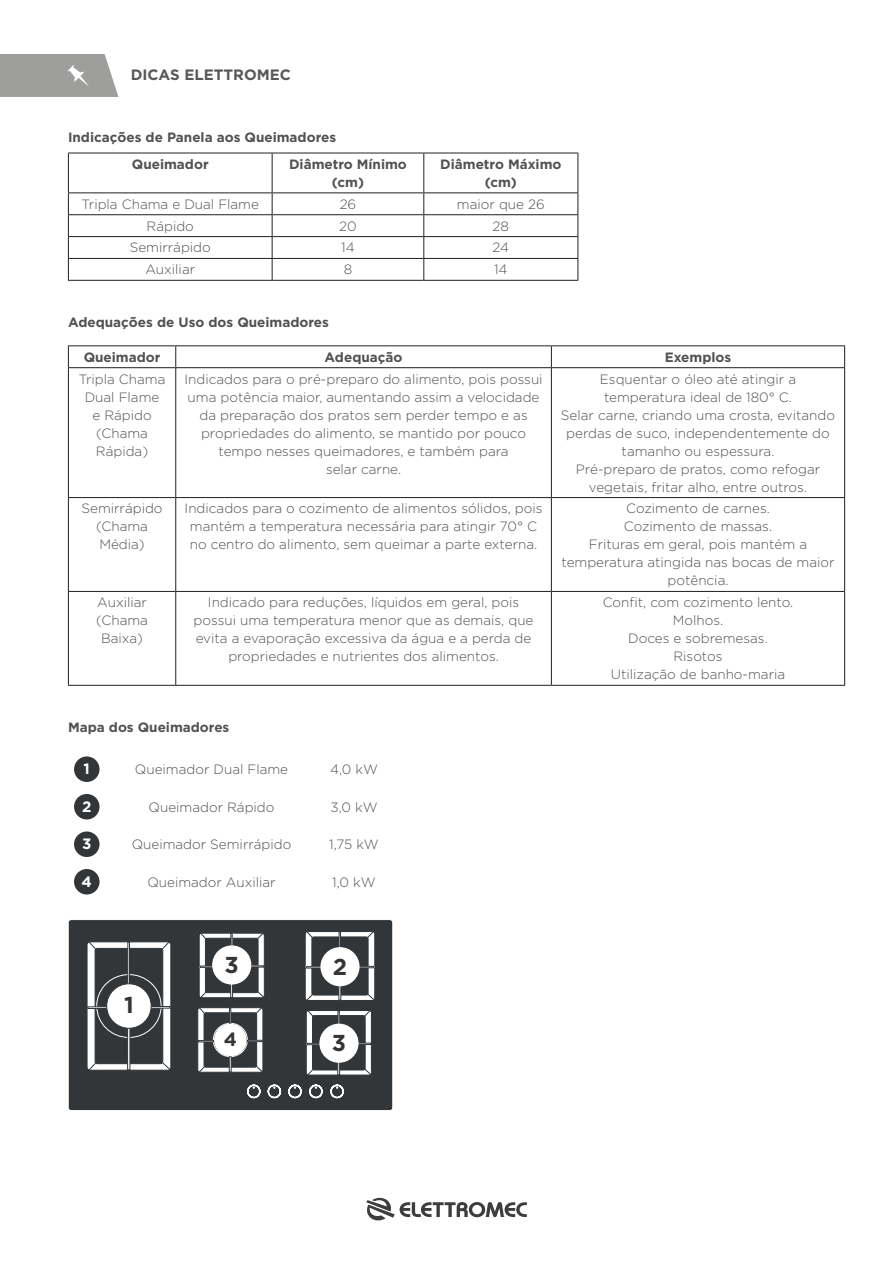
<style>
.page{position:relative;width:893px;height:1263px;background:#fff}
.page>*{position:absolute;margin:0;border:0;box-sizing:border-box;transform-origin:0 0}
.t1{font:700 22.95px "Gotham";color:#333638}
.t2{font:700 19.2px "Gotham";color:#333638}
.t3{font:700 15px "Gotham";color:#575757}
.t4{font:700 15px "Gotham";color:#fff}
.texto_tabela{font:300 13.5px/18px "Gotham";color:#4f5153;text-align:center}
.titulo_paragrafo{font:700 13.5px "Gotham";color:#4f5153}
.texto_tabela-2{font:700 13.5px/18px "Gotham";color:#4f5153;text-align:center}
</style>
<div class="page">
<svg style="left:366px;top:1197px;width:161px;height:24px"></svg>
<svg style="left:0;top:54px;width:118px;height:43px;background:#a5a5a3"></svg>
<hr style="left:68px;top:153px;width:204px;height:1px;background:#231f20">
<hr style="left:68px;top:153px;width:1px;height:39px;background:#231f20">
<hr style="left:272px;top:153px;width:152px;height:1px;background:#231f20">
<hr style="left:272px;top:153px;width:1px;height:39px;background:#231f20">
<hr style="left:424px;top:153px;width:154px;height:1px;background:#231f20">
<hr style="left:423px;top:153px;width:1px;height:39px;background:#231f20">
<hr style="left:578px;top:153px;width:1px;height:39px;background:#231f20">
<hr style="left:68px;top:192px;width:204px;height:1px;background:#231f20">
<hr style="left:272px;top:192px;width:152px;height:1px;background:#231f20">
<hr style="left:424px;top:192px;width:154px;height:1px;background:#231f20">
<hr style="left:68px;top:214px;width:204px;height:1px;background:#231f20">
<hr style="left:272px;top:214px;width:152px;height:1px;background:#231f20">
<hr style="left:424px;top:214px;width:154px;height:1px;background:#231f20">
<hr style="left:68px;top:236px;width:204px;height:1px;background:#231f20">
<hr style="left:272px;top:236px;width:152px;height:1px;background:#231f20">
<hr style="left:424px;top:236px;width:154px;height:1px;background:#231f20">
<hr style="left:68px;top:258px;width:204px;height:1px;background:#231f20">
<svg style="left:68px;top:193px;width:1px;height:87px"></svg>
<hr style="left:272px;top:258px;width:152px;height:1px;background:#231f20">
<svg style="left:272px;top:193px;width:1px;height:87px"></svg>
<hr style="left:424px;top:258px;width:154px;height:1px;background:#231f20">
<svg style="left:423px;top:193px;width:1px;height:87px"></svg>
<svg style="left:578px;top:193px;width:1px;height:87px"></svg>
<hr style="left:68px;top:280px;width:204px;height:1px;background:#231f20">
<hr style="left:272px;top:280px;width:152px;height:1px;background:#231f20">
<hr style="left:424px;top:280px;width:154px;height:1px;background:#231f20">
<hr style="left:68px;top:345px;width:108px;height:1px;background:#231f20">
<svg style="left:68px;top:346px;width:1px;height:21px"></svg>
<hr style="left:176px;top:345px;width:375px;height:1px;background:#231f20">
<svg style="left:175px;top:346px;width:1px;height:21px"></svg>
<hr style="left:551px;top:345px;width:294px;height:1px;background:#231f20">
<svg style="left:551px;top:346px;width:1px;height:21px"></svg>
<svg style="left:844px;top:346px;width:1px;height:21px"></svg>
<hr style="left:68px;top:367px;width:108px;height:1px;background:#231f20">
<hr style="left:68px;top:368px;width:1px;height:129px;background:#231f20">
<hr style="left:176px;top:367px;width:375px;height:1px;background:#231f20">
<hr style="left:175px;top:368px;width:1px;height:129px;background:#231f20">
<hr style="left:551px;top:367px;width:294px;height:1px;background:#231f20">
<hr style="left:551px;top:368px;width:1px;height:129px;background:#231f20">
<hr style="left:844px;top:368px;width:1px;height:129px;background:#231f20">
<hr style="left:68px;top:497px;width:108px;height:1px;background:#231f20">
<hr style="left:68px;top:498px;width:1px;height:93px;background:#231f20">
<hr style="left:176px;top:497px;width:375px;height:1px;background:#231f20">
<hr style="left:175px;top:498px;width:1px;height:93px;background:#231f20">
<hr style="left:551px;top:497px;width:294px;height:1px;background:#231f20">
<hr style="left:551px;top:498px;width:1px;height:93px;background:#231f20">
<hr style="left:844px;top:498px;width:1px;height:93px;background:#231f20">
<hr style="left:68px;top:591px;width:108px;height:1px;background:#231f20">
<hr style="left:68px;top:592px;width:1px;height:93px;background:#231f20">
<hr style="left:176px;top:591px;width:375px;height:1px;background:#231f20">
<hr style="left:175px;top:592px;width:1px;height:93px;background:#231f20">
<hr style="left:551px;top:591px;width:294px;height:1px;background:#231f20">
<hr style="left:551px;top:592px;width:1px;height:93px;background:#231f20">
<hr style="left:844px;top:592px;width:1px;height:93px;background:#231f20">
<hr style="left:68px;top:685px;width:108px;height:1px;background:#231f20">
<hr style="left:176px;top:685px;width:375px;height:1px;background:#231f20">
<hr style="left:551px;top:685px;width:294px;height:1px;background:#231f20">
<div style="left:74px;top:756px;width:26px;height:26px;background:#333638;border-radius:50%"></div>
<div style="left:74px;top:794px;width:26px;height:25px;background:#333638;border-radius:50%"></div>
<div style="left:74px;top:831px;width:26px;height:26px;background:#333638;border-radius:50%"></div>
<div style="left:74px;top:869px;width:26px;height:25px;background:#333638;border-radius:50%"></div>
<div style="left:68px;top:919px;width:325px;height:191px;background:#333638;border-radius:3px"></div>
<div style="left:68px;top:919px;width:325px;height:192px;border:1px solid #fff;border-radius:3px"></div>
<svg style="left:197px;top:1007px;width:66px;height:66px"></svg>
<svg style="left:87px;top:942px;width:84px;height:128px"></svg>
<svg style="left:306px;top:1011px;width:65px;height:64px"></svg>
<svg style="left:199px;top:933px;width:66px;height:65px"></svg>
<svg style="left:305px;top:932px;width:70px;height:69px"></svg>
<svg style="left:247px;top:1085px;width:97px;height:13px"></svg>
<div style="left:109px;top:986px;width:39px;height:39px;background:#fff;border-radius:50%"></div>
<div style="left:320px;top:947px;width:40px;height:39px;background:#fff;border-radius:50%"></div>
<div style="left:212px;top:945px;width:39px;height:39px;background:#fff;border-radius:50%"></div>
<div style="left:319px;top:1024px;width:40px;height:39px;background:#fff;border-radius:50%"></div>
<div style="left:214px;top:1024px;width:33px;height:32px;background:#fff;border-radius:50%"></div>
<p class="t3" style="left:131px;top:66px;width:162px">DICAS ELETTROMEC</p>
<p class="titulo_paragrafo" style="left:68px;top:130px;width:270px">Indicações de Panela aos Queimadores</p>
<p class="texto_tabela-2" style="left:132px;top:155px;width:78px">Queimador</p>
<p class="texto_tabela-2" style="left:289px;top:155px;width:119px">Diâmetro Mínimo (cm)</p>
<p class="texto_tabela-2" style="left:440px;top:155px;width:123px">Diâmetro Máximo (cm)</p>
<p class="texto_tabela" style="left:82px;top:195px;width:179px">Tripla Chama e Dual Flame</p>
<p class="texto_tabela" style="left:340px;top:195px;width:18px">26</p>
<p class="texto_tabela" style="left:457px;top:195px;width:89px">maior que 26</p>
<p class="texto_tabela" style="left:147px;top:217px;width:49px">Rápido</p>
<p class="texto_tabela" style="left:339px;top:217px;width:19px">20</p>
<p class="texto_tabela" style="left:493px;top:217px;width:18px">28</p>
<p class="texto_tabela" style="left:130px;top:238px;width:83px">Semirrápido</p>
<p class="texto_tabela" style="left:341px;top:238px;width:15px">14</p>
<p class="texto_tabela" style="left:493px;top:238px;width:18px">24</p>
<p class="texto_tabela" style="left:145px;top:260px;width:51px">Auxiliar</p>
<p class="texto_tabela" style="left:344px;top:260px;width:10px">8</p>
<p class="texto_tabela" style="left:494px;top:260px;width:15px">14</p>
<p class="titulo_paragrafo" style="left:68px;top:314px;width:262px">Adequações de Uso dos Queimadores</p>
<p class="texto_tabela-2" style="left:84px;top:348px;width:78px">Queimador</p>
<p class="texto_tabela-2" style="left:325px;top:348px;width:79px">Adequação</p>
<p class="texto_tabela-2" style="left:665px;top:348px;width:68px">Exemplos</p>
<p class="texto_tabela" style="left:79px;top:370px;width:88px">Tripla Chama<br>Dual Flame<br>e Rápido (Chama<br>Rápida)</p>
<p class="texto_tabela" style="left:184px;top:370px;width:360px">Indicados para o pré-preparo do alimento, pois possui uma potência maior, aumentando assim a velocidade da preparação dos pratos sem perder tempo e as propriedades do alimento, se mantido por pouco tempo nesses queimadores, e também para<br>selar carne.</p>
<p class="texto_tabela" style="left:600px;top:370px;width:198px">Esquentar o óleo até atingir a temperatura ideal de 180° C.</p>
<p class="texto_tabela" style="left:561px;top:406px;width:276px">Selar carne, criando uma crosta, evitando perdas de suco, independentemente do tamanho ou espessura.</p>
<p class="texto_tabela" style="left:576px;top:460px;width:246px">Pré-preparo de pratos, como refogar vegetais, fritar alho, entre outros.</p>
<p class="texto_tabela" style="left:82px;top:499px;width:83px">Semirrápido</p>
<p class="texto_tabela" style="left:96px;top:517px;width:53px;text-align:left">(Chama<br>Média)</p>
<p class="texto_tabela" style="left:97px;top:593px;width:51px">Auxiliar</p>
<p class="texto_tabela" style="left:96px;top:611px;width:53px">(Chama<br>Baixa)</p>
<p class="texto_tabela" style="left:185px;top:499px;width:359px">Indicados para o cozimento de alimentos sólidos, pois mantém a temperatura necessária para atingir 70° C no centro do alimento, sem queimar a parte externa.</p>
<p class="texto_tabela" style="left:626px;top:499px;width:145px">Cozimento de carnes.</p>
<p class="texto_tabela" style="left:624px;top:517px;width:150px">Cozimento de massas.</p>
<p class="texto_tabela" style="left:561px;top:535px;width:275px">Frituras em geral, pois mantém a temperatura atingida nas bocas de maior potência.</p>
<p class="texto_tabela" style="left:194px;top:593px;width:341px">Indicado para reduções, líquidos em geral, pois possui uma temperatura menor que as demais, que evita a evaporação excessiva da água e a perda de propriedades e nutrientes dos alimentos.</p>
<p class="texto_tabela" style="left:603px;top:593px;width:192px">Confit, com cozimento lento.</p>
<p class="texto_tabela" style="left:673px;top:611px;width:52px">Molhos.</p>
<p class="texto_tabela" style="left:628px;top:629px;width:141px">Doces e sobremesas.</p>
<p class="texto_tabela" style="left:673px;top:647px;width:51px">Risotos</p>
<p class="texto_tabela" style="left:611px;top:665px;width:176px">Utilização de banho-maria</p>
<p class="titulo_paragrafo" style="left:68px;top:719px;width:163px">Mapa dos Queimadores</p>
<p class="t4" style="left:84px;top:760px;width:8px">1</p>
<p class="texto_tabela" style="left:135px;top:760px;width:155px">Queimador Dual Flame</p>
<p class="texto_tabela" style="left:330px;top:760px;width:49px">4,0 kW</p>
<p class="t4" style="left:82px;top:798px;width:11px">2</p>
<p class="texto_tabela" style="left:149px;top:798px;width:127px">Queimador Rápido</p>
<p class="texto_tabela" style="left:330px;top:798px;width:49px">3,0 kW</p>
<p class="t4" style="left:82px;top:835px;width:11px">3</p>
<p class="texto_tabela" style="left:132px;top:835px;width:161px">Queimador Semirrápido</p>
<p class="texto_tabela" style="left:329px;top:835px;width:51px">1,75 kW</p>
<p class="t4" style="left:82px;top:873px;width:12px">4</p>
<p class="texto_tabela" style="left:147px;top:873px;width:130px">Queimador Auxiliar</p>
<p class="texto_tabela" style="left:332px;top:873px;width:45px">1,0 kW</p>
<h1 class="t1" style="left:124px;top:992px;width:11px">1</h1>
<h1 class="t1" style="left:225px;top:951px;width:16px">3</h1>
<h1 class="t1" style="left:333px;top:953px;width:16px">2</h1>
<h2 class="t2" style="left:224px;top:1028px;width:15px">4</h2>
<h1 class="t1" style="left:332px;top:1029px;width:16px">3</h1>
</div>
